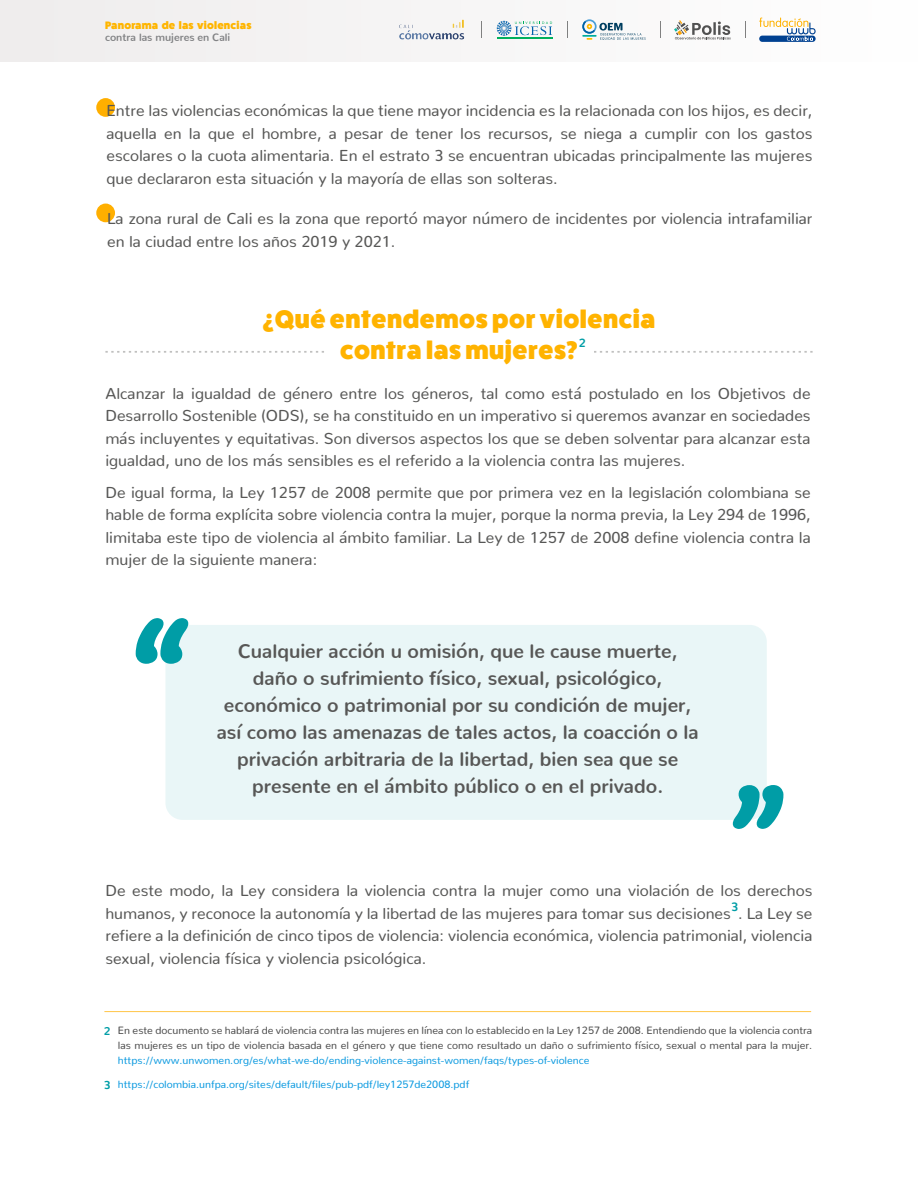
<style>
.page{position:relative;width:918px;height:1188px;background:#fff}
.page>*{position:absolute;margin:0;border:0;box-sizing:border-box;transform-origin:0 0}
.t1{font:700 148.5px "Warung Kopi";color:#009da6}
.t2{font:700 142.65px "Warung Kopi";color:#009da6}
.t3{font:25.5px/31.5px "Fat Frank";letter-spacing:.02em;color:#ffb300;text-align:center}
.t4{font:700 19.5px/27px "Nunito";color:#575756;text-align:center}
.t5{font:15.75px/22.5px "Nunito";color:#575756;text-align:justify}
.t6{font:700 12px "Nunito";color:#009da6}
.t7{font:700 11.4px "Nunito";color:#009da6}
.t8{font:10.8px "Fat Frank";letter-spacing:.02em;color:#ffb500}
.t9{font:10.5px/15px "Nunito";color:#4d4d4d}
.t10{font:10.5px "Nunito";color:#0c9ae0}
.t11{font:700 10.5px "Nunito";color:#818284}
</style>
<div class="page">
<svg style="left:107px;top:351px;width:217px;height:2px"></svg>
<svg style="left:594px;top:351px;width:217px;height:2px"></svg>
<div style="left:165px;top:625px;width:602px;height:195px;background:#e9f6f7;border-radius:17px"></div>
<svg style="left:104px;top:1011px;width:707px;height:1px"></svg>
<div style="left:96px;top:98px;width:19px;height:19px;background:#ffaf00;border-radius:50%"></div>
<div style="left:96px;top:204px;width:19px;height:18px;background:#ffaf00;border-radius:50%"></div>
<div style="left:0;top:0;width:918px;height:61px;background:#f6f4f4"></div>
<hr style="left:497px;top:38px;width:55px;height:1px;background:#00b05d">
<svg style="left:497px;top:21px;width:55px;height:15px"></svg>
<svg style="left:567px;top:21px;width:1px;height:17px"></svg>
<svg style="left:481px;top:21px;width:1px;height:17px"></svg>
<svg style="left:582px;top:19px;width:64px;height:21px"></svg>
<svg style="left:745px;top:21px;width:1px;height:17px"></svg>
<svg style="left:759px;top:36px;width:57px;height:6px"></svg>
<svg style="left:759px;top:18px;width:57px;height:23px"></svg>
<img style="left:399px;top:19px;width:66px;height:21px">
<svg style="left:674px;top:20px;width:57px;height:19px"></svg>
<p class="t8" style="left:105px;top:18px;width:148px">Panorama de las violencias</p>
<p class="t11" style="left:105px;top:28px;width:127px">contra las mujeres en Cali</p>
<p class="t5" style="left:106px;top:98px;width:708px">Entre las violencias económicas la que tiene mayor incidencia es la relacionada con los hijos, es decir, aquella en la que el hombre, a pesar de tener los recursos, se niega a cumplir con los gastos escolares o la cuota alimentaria. En el estrato 3 se encuentran ubicadas principalmente las mujeres que declararon esta situación y la mayoría de ellas son solteras.</p>
<p class="t5" style="left:107px;top:206px;width:707px">La zona rural de Cali es la zona que reportó mayor número de incidentes por violencia intrafamiliar en la ciudad entre los años 2019 y 2021.</p>
<h3 class="t3" style="left:262px;top:303px;width:395px">¿Qué entendemos por violencia contra las mujeres?</h3>
<p class="t5" style="left:105px;top:380px;width:707px">Alcanzar la igualdad de género entre los géneros, tal como está postulado en los Objetivos de Desarrollo Sostenible (ODS), se ha constituido en un imperativo si queremos avanzar en sociedades más incluyentes y equitativas. Son diversos aspectos los que se deben solventar para alcanzar esta igualdad, uno de los más sensibles es el referido a la violencia contra las mujeres.</p>
<p class="t5" style="left:105px;top:479px;width:707px">De igual forma, la Ley 1257 de 2008 permite que por primera vez en la legislación colombiana se hable de forma explícita sobre violencia contra la mujer, porque la norma previa, la Ley 294 de 1996, limitaba este tipo de violencia al ámbito familiar. La Ley de 1257 de 2008 define violencia contra la mujer de la siguiente manera:</p>
<p class="t6" style="left:579px;top:332px;width:9px">2</p>
<h1 class="t1" style="left:129px;top:595px;width:62px">“</h1>
<p class="t4" style="left:217px;top:636px;width:483px">Cualquier acción u omisión, que le cause muerte, daño o sufrimiento físico, sexual, psicológico, económico o patrimonial por su condición de mujer, así como las amenazas de tales actos, la coacción o la privación arbitraria de la libertad, bien sea que se presente en el ámbito público o en el privado.</p>
<h2 class="t2" style="left:732px;top:763px;width:60px">”</h2>
<p class="t5" style="left:105px;top:878px;width:708px">De este modo, la Ley considera la violencia contra la mujer como una violación de los derechos humanos, y reconoce la autonomía y la libertad de las mujeres para tomar sus decisiones</p>
<p class="t6" style="left:731px;top:896px;width:9px">3</p>
<p class="t5" style="left:105px;top:900px;width:709px;text-indent:633px">. La Ley se refiere a la definición de cinco tipos de violencia: violencia económica, violencia patrimonial, violencia sexual, violencia física y violencia psicológica.</p>
<p class="t7" style="left:104px;top:1020px;width:8px">2</p>
<p class="t7" style="left:104px;top:1074px;width:8px">3</p>
<p class="t9" style="left:118px;top:1022px;width:696px">En este documento se hablará de violencia contra las mujeres en línea con lo establecido en la Ley 1257 de 2008. Entendiendo que la violencia contra las mujeres es un tipo de violencia basada en el género y que tiene como resultado un daño o sufrimiento físico, sexual o mental para la mujer.</p>
<p class="t10" style="left:118px;top:1051px;width:473px">https://www.unwomen.org/es/what-we-do/ending-violence-against-women/faqs/types-of-violence</p>
<p class="t10" style="left:118px;top:1075px;width:353px">https://colombia.unfpa.org/sites/default/files/pub-pdf/ley1257de2008.pdf</p>
</div>
